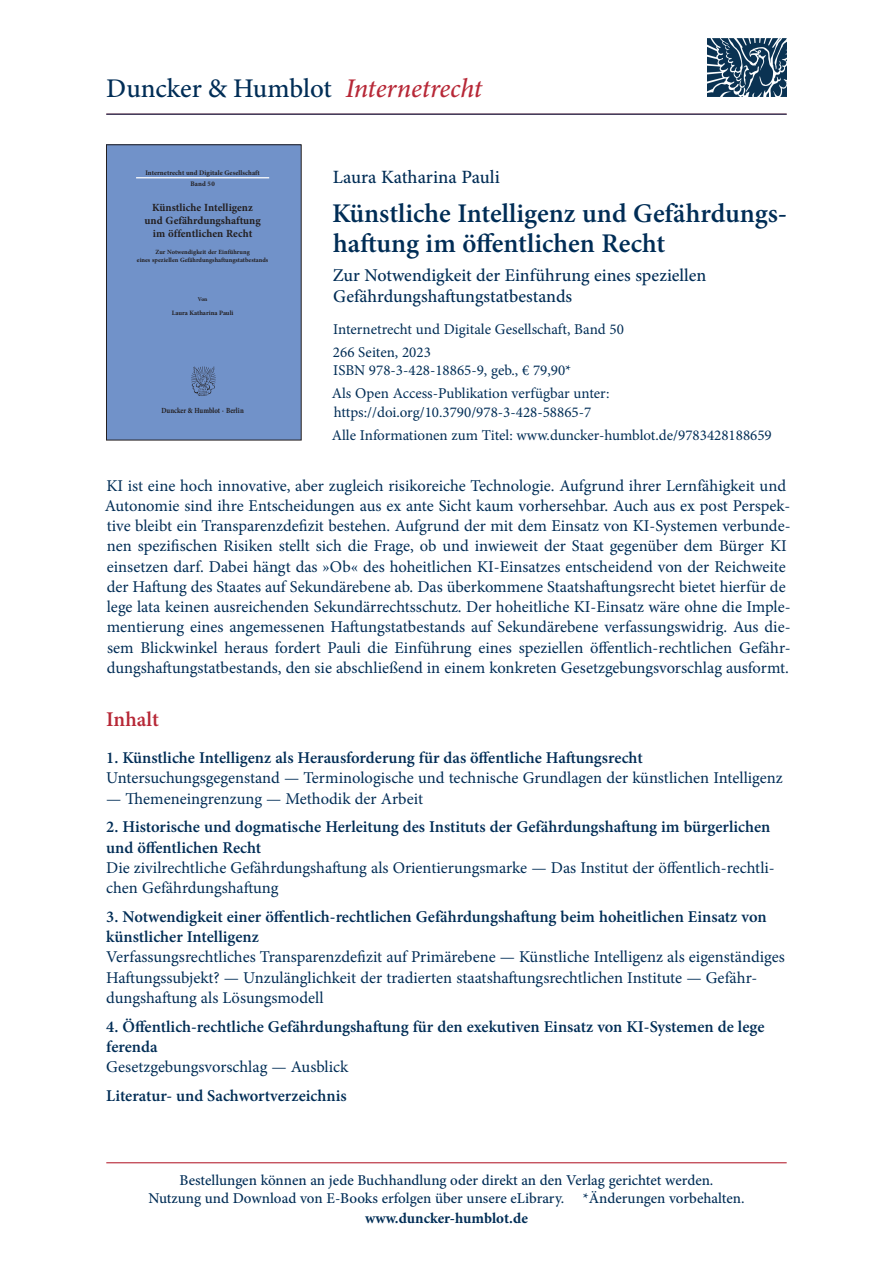
<style>
.page{position:relative;width:893px;height:1263px;background:#fff}
.page>*{position:absolute;margin:0;border:0;box-sizing:border-box;transform-origin:0 0}
.t1{font:600 27px/30px "Minion Pro";color:#002d56}
.t2{font:500 27px "Minion Pro";letter-spacing:-.005em;color:#002d56}
.t3{font:600 21px "Minion Pro";color:#b72837}
.t4{font:500 18.75px "Minion Pro";color:#002d56}
.t5{font:500 18px/21px "Minion Pro";color:#002d56}
.t6{font:16.5px/20.2px "Minion Pro";color:#002d56}
.t7{font:600 16.5px/20.2px "Minion Pro";letter-spacing:-.005em;color:#002d56}
.t8{font:15px/23px "Minion Pro";color:#002d56}
.t9{font:500 15px/18px "Minion Pro";color:#002d56;text-align:center}
.t10{font:700 15px "Minion Pro";color:#002d56}
.t11{font:700 10.95px/12.9px "Minion Pro";letter-spacing:.005em;color:#231f20;text-align:center}
.t12{font:700 7.8px "Minion Pro";letter-spacing:-.005em;color:#231f20;scale:.86 1}
.t13{font:700 6.9px/11.2px "Minion Pro";letter-spacing:.01em;color:#231f20;text-align:center}
.t14{font:700 6.6px "Minion Pro";letter-spacing:.01em;color:#231f20}
.t15{font:700 6.45px/8.6px "Minion Pro";letter-spacing:.005em;color:#231f20;text-align:center}
.t16{font:700 5.7px "Minion Pro";color:#231f20}
.s1{font-style:italic;color:#b72837}
</style>
<div class="page">
<hr style="left:106px;top:1162px;width:681px;height:1px;background:#b72837">
<div style="left:106px;top:145px;width:195px;height:295px;background:#7192c9"></div>
<hr style="left:136px;top:177px;width:133px;height:1px;background:#fff">
<img style="left:191px;top:366px;width:25px;height:30px">
<div style="left:106px;top:145px;width:195px;height:295px;border:1px solid #231f20"></div>
<img style="left:707px;top:38px;width:79px;height:59px">
<hr style="left:106px;top:114px;width:681px;height:1px;background:#002d56">
<h1 class="t2" style="left:106px;top:70px;width:377px">Duncker &amp; Humblot <span class="s1">Internetrecht</span></h1>
<p class="t13" style="left:145px;top:167px;width:116px">Internetrecht und Digitale Gesellschaft<br>Band 50</p>
<p class="t11" style="left:145px;top:201px;width:118px">Künstliche Intelligenz und Gefährdungshaftung im öffentlichen Recht</p>
<p class="t15" style="left:137px;top:247px;width:133px">Zur Notwendigkeit der Einführung<br>eines speziellen Gefährdungshaftungstatbestands</p>
<p class="t16" style="left:198px;top:295px;width:11px">Von</p>
<p class="t14" style="left:172px;top:308px;width:63px">Laura Katharina Pauli</p>
<p class="t4" style="left:333px;top:165px;width:169px">Laura Katharina Pauli</p>
<h1 class="t1" style="left:332px;top:198px;width:457px">Künstliche Intelligenz und Gefährdungs&shy;haftung im öffentlichen Recht</h1>
<p class="t5" style="left:333px;top:265px;width:375px">Zur Notwendigkeit der Einführung eines speziellen<br>Gefährdungshaftungstatbestands</p>
<p class="t8" style="left:333px;top:318px;width:292px">Internetrecht und Digitale Gesellschaft, Band 50<br>266 Seiten, 2023</p>
<p class="t8" style="left:332px;top:359px;width:279px">ISBN 978-3-428-18865-9, geb., € 79,90*<br>Als Open Access-Publikation verfügbar unter:</p>
<p class="t8" style="left:332px;top:401px;width:442px">https://doi.org/10.3790/978-3-428-58865-7<br>Alle Informationen zum Titel: www.duncker-humblot.de/9783428188659</p>
<p class="t6" style="left:105px;top:475px;width:687px">KI ist eine hoch innovative, aber zugleich risikoreiche Technologie. Aufgrund ihrer Lernfähigkeit und Autonomie sind ihre Entscheidungen aus ex ante Sicht kaum vorhersehbar. Auch aus ex post Perspek&shy;tive bleibt ein Transparenzdefizit bestehen. Aufgrund der mit dem Einsatz von KI-Systemen verbunde&shy;nen spezifischen Risiken stellt sich die Frage, ob und inwieweit der Staat gegenüber dem Bürger KI einsetzen darf. Dabei hängt das »Ob« des hoheitlichen KI-Einsatzes entscheidend von der Reichweite der Haftung des Staates auf Sekundärebene ab. Das überkommene Staatshaftungsrecht bietet hierfür de lege lata keinen ausreichenden Sekundärrechtsschutz. Der hoheitliche KI-Einsatz wäre ohne die Imple&shy;mentierung eines angemessenen Haftungstatbestands auf Sekundärebene verfassungswidrig. Aus die&shy;sem Blickwinkel heraus fordert Pauli die Einführung eines speziellen öffentlich-rechtlichen Gefähr&shy;dungshaftungstatbestands, den sie abschließend in einem konkreten Gesetzgebungsvorschlag ausformt.</p>
<p class="t3" style="left:106px;top:705px;width:54px">Inhalt</p>
<p class="t7" style="left:106px;top:748px;width:538px">1. Künstliche Intelligenz als Herausforderung für das öffentliche Haftungsrecht</p>
<p class="t6" style="left:106px;top:768px;width:678px">Untersuchungsgegenstand — Terminologische und technische Grundlagen der künstlichen Intelligenz</p>
<p class="t6" style="left:106px;top:788px;width:318px">— Themeneingrenzung — Methodik der Arbeit</p>
<p class="t7" style="left:106px;top:817px;width:666px">2. Historische und dogmatische Herleitung des Instituts der Gefährdungshaftung im bürgerlichen und öffentlichen Recht</p>
<p class="t6" style="left:106px;top:857px;width:670px">Die zivilrechtliche Gefährdungshaftung als Orientierungsmarke — Das Institut der öffentlich-rechtli&shy;chen Gefährdungshaftung</p>
<p class="t7" style="left:106px;top:906px;width:662px">3. Notwendigkeit einer öffentlich-rechtlichen Gefährdungshaftung beim hoheitlichen Einsatz von künstlicher Intelligenz</p>
<p class="t6" style="left:106px;top:947px;width:680px">Verfassungsrechtliches Transparenzdefizit auf Primärebene — Künstliche Intelligenz als eigenständiges<br>Haftungssubjekt? — Unzulänglichkeit der tradierten staatshaftungsrechtlichen Institute — Gefähr&shy;dungshaftung als Lösungsmodell</p>
<p class="t7" style="left:106px;top:1016px;width:660px">4. Öffentlich-rechtliche Gefährdungshaftung für den exekutiven Einsatz von KI-Systemen de lege ferenda</p>
<p class="t6" style="left:106px;top:1057px;width:243px">Gesetzgebungsvorschlag — Ausblick</p>
<p class="t7" style="left:106px;top:1085px;width:242px">Literatur- und Sachwortverzeichnis</p>
<p class="t12" style="left:161px;top:405px;width:97px">Duncker &amp; Humblot · Berlin</p>
<p class="t9" style="left:148px;top:1171px;width:598px">Bestellungen können an jede Buchhandlung oder direkt an den Verlag gerichtet werden.<br>Nutzung und Download von E-Books erfolgen über unsere eLibrary. *Änderungen vorbehalten.</p>
<p class="t10" style="left:365px;top:1207px;width:164px">www.duncker-humblot.de</p>
</div>
